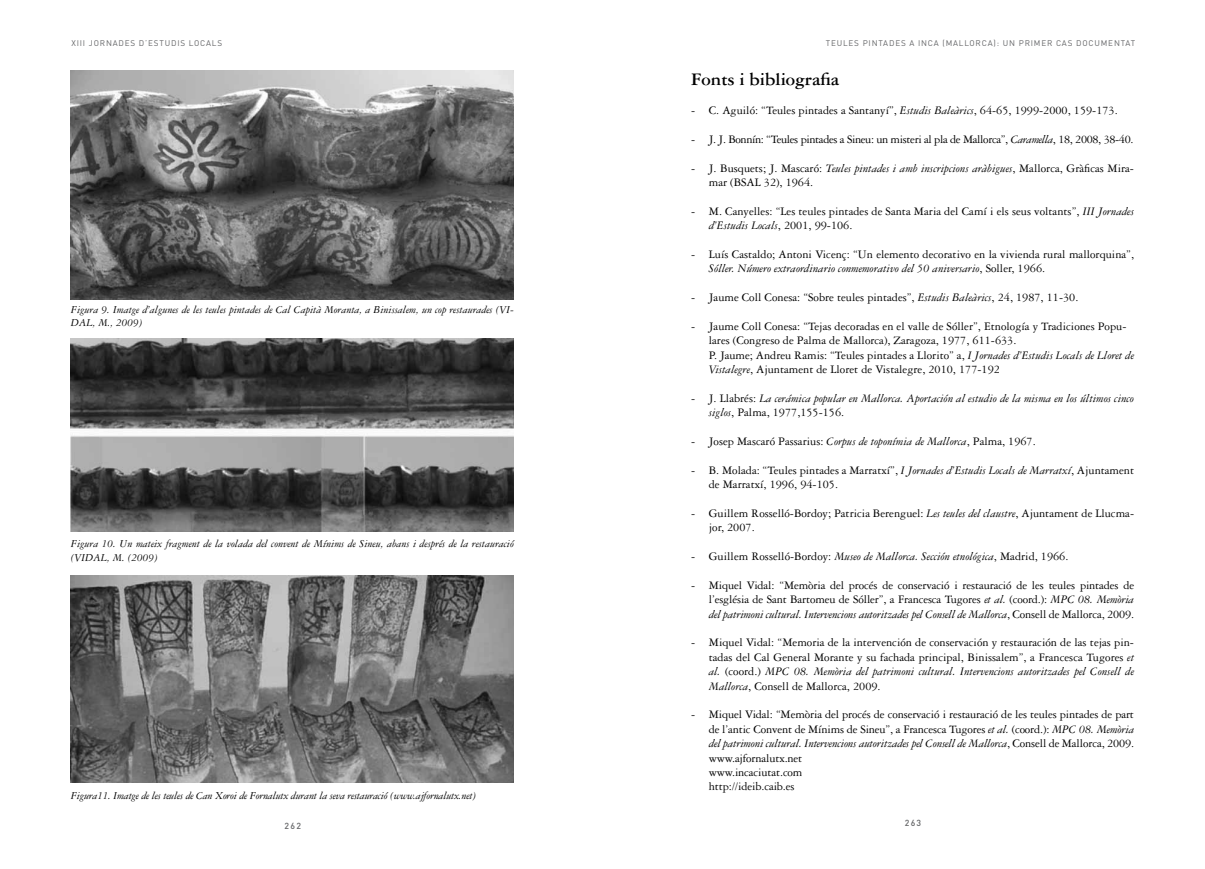
<style>
.page{position:relative;width:1205px;height:869px;background:#fff}
.page>*{position:absolute;margin:0;border:0;box-sizing:border-box;transform-origin:0 0}
.t1{font:700 18.75px "Garamond Three";color:#000}
.t2{font:12.25px/14.4px "Garamond Three";color:#000}
.t3{font:italic 12.25px/14.4px "Garamond Three";color:#000}
.t4{font:12.25px "Garamond Three";letter-spacing:-.03em;color:#000}
.t5{font:italic 11.25px/13.5px "Garamond Three";color:#000}
.t6{font:500 8.75px "DIN";letter-spacing:.14em;color:#636466}
.t7{font:8.12px "DIN";letter-spacing:.1em;color:#636466}
.s1{font-style:italic}
.s2{font-style:normal}
</style>
<div class="page">
<img style="left:71px;top:71px;width:443px;height:228px">
<img style="left:71px;top:338px;width:443px;height:193px">
<img style="left:71px;top:575px;width:443px;height:207px">
<p class="t7" style="left:71px;top:38px;width:152px">XIII JORNADES D’ESTUDIS LOCALS</p>
<p class="t7" style="left:826px;top:38px;width:311px">TEULES PI NTADES A I NCA (MALLORCA): UN PRIM ER CAS DOCUM ENTAT</p>
<p class="t5" style="left:71px;top:302px;width:444px">Figura 9. Imatge d’algunes de les teules pintades de Cal Capità Moranta, a Binissalem, un cop restaurades (VI-<br>DAL, M., 2009)</p>
<p class="t5" style="left:71px;top:537px;width:444px">Figura 10. Un mateix fragment de la volada del convent de Mínims de Sineu, abans i després de la restauració (VIDAL, M. (2009)</p>
<p class="t5" style="left:71px;top:789px;width:407px">Figura11. Imatge de les teules de Can Xoroi de Fornalutx durant la seva restauració (www.ajfornalutx.net)</p>
<p class="t6" style="left:285px;top:820px;width:18px">262</p>
<h1 class="t1" style="left:691px;top:69px;width:149px">Fonts i bibliografia</h1>
<p class="t2" style="left:691px;top:103px;width:428px">- C. Aguiló: “Teules pintades a Santanyí”, <span class="s1">Estudis Baleàrics</span>, 64-65, 1999-2000, 159-173.</p>
<p class="t4" style="left:691px;top:132px;width:444px">- J. J. Bonnín: “Teules pintades a Sineu: un misteri al pla de Mallorca”, <span class="s1">Caramella</span>, 18, 2008, 38-40.</p>
<p class="t2" style="left:709px;top:161px;width:427px;text-indent:-18px">- J. Busquets; J. Mascaró: <span class="s1">Teules pintades i amb inscripcions aràbigues</span>, Mallorca, Gràficas Mira&shy;mar (BSAL 32), 1964.</p>
<p class="t2" style="left:709px;top:204px;width:427px;text-indent:-18px">- M. Canyelles: “Les teules pintades de Santa Maria del Camí i els seus voltants”, <span class="s1">III Jornades d’Estudis Locals</span>, 2001, 99-106.</p>
<p class="t2" style="left:709px;top:247px;width:427px;text-indent:-18px">- Luís Castaldo; Antoni Vicenç: “Un elemento decorativo en la vivienda rural mallorquina”,<br><span class="s1">Sóller. Número extraordinario conmemorativo del 50 aniversario</span>, Soller, 1966.</p>
<p class="t2" style="left:691px;top:290px;width:389px">- Jaume Coll Conesa: “Sobre teules pintades”, <span class="s1">Estudis Baleàrics</span>, 24, 1987, 11-30.</p>
<p class="t2" style="left:709px;top:319px;width:427px;text-indent:-18px">- Jaume Coll Conesa: “Tejas decoradas en el valle de Sóller”, Etnología y Tradiciones Popu&shy;lares (Congreso de Palma de Mallorca), Zaragoza, 1977, 611-633.<br>P. Jaume; Andreu Ramis: “Teules pintades a Llorito” a, <span class="s1">I Jornades d’Estudis Locals de Lloret de Vistalegre</span>, Ajuntament de Lloret de Vistalegre, 2010, 177-192</p>
<p class="t3" style="left:709px;top:391px;width:427px;text-indent:-18px"><span class="s2">- J. Llabrés:</span> La cerámica popular en Mallorca. Aportación al estudio de la misma en los últimos cinco siglos<span class="s2">, Palma, 1977,155-156.</span></p>
<p class="t2" style="left:691px;top:434px;width:346px">- Josep Mascaró Passarius: <span class="s1">Corpus de toponímia de Mallorca</span>, Palma, 1967.</p>
<p class="t2" style="left:709px;top:463px;width:427px;text-indent:-18px">- B. Molada: “Teules pintades a Marratxí”, <span class="s1">I Jornades d’Estudis Locals de Marratxí</span>, Ajuntament de Marratxí, 1996, 94-105.</p>
<p class="t2" style="left:709px;top:506px;width:427px;text-indent:-18px">- Guillem Rosselló-Bordoy; Patricia Berenguel: <span class="s1">Les teules del claustre</span>, Ajuntament de Llucma&shy;jor, 2007.</p>
<p class="t2" style="left:691px;top:549px;width:379px">- Guillem Rosselló-Bordoy: <span class="s1">Museo de Mallorca. Sección etnológica</span>, Madrid, 1966.</p>
<p class="t2" style="left:709px;top:578px;width:427px;text-align:justify;text-indent:-18px">- Miquel Vidal: “Memòria del procés de conservació i restauració de les teules pintades de l’església de Sant Bartomeu de Sóller”, a Francesca Tugores <span class="s1">et al.</span> (coord.): <span class="s1">MPC 08. Memòria del patrimoni cultural. Intervencions autoritzades pel Consell de Mallorca</span>, Consell de Mallorca, 2009.</p>
<p class="t2" style="left:709px;top:635px;width:427px;text-align:justify;text-indent:-18px">- Miquel Vidal: “Memoria de la intervención de conservación y restauración de las tejas pin&shy;tadas del Cal General Morante y su fachada principal, Binissalem”, a Francesca Tugores <span class="s1">et al.</span> (coord.) <span class="s1">MPC 08. Memòria del patrimoni cultural. Intervencions autoritzades pel Consell de Mallorca</span>, Consell de Mallorca, 2009.</p>
<p class="t2" style="left:709px;top:707px;width:427px;text-indent:-18px">- Miquel Vidal: “Memòria del procés de conservació i restauració de les teules pintades de part de l’antic Convent de Mínims de Sineu”, a Francesca Tugores <span class="s1">et al.</span> (coord.): <span class="s1">MPC 08. Memòria del patrimoni cultural. Intervencions autoritzades pel Consell de Mallorca</span>, Consell de Mallorca, 2009. www.ajfornalutx.net<br>www.incaciutat.com<br>http://ideib.caib.es</p>
<p class="t6" style="left:905px;top:816px;width:18px">263</p>
</div>
